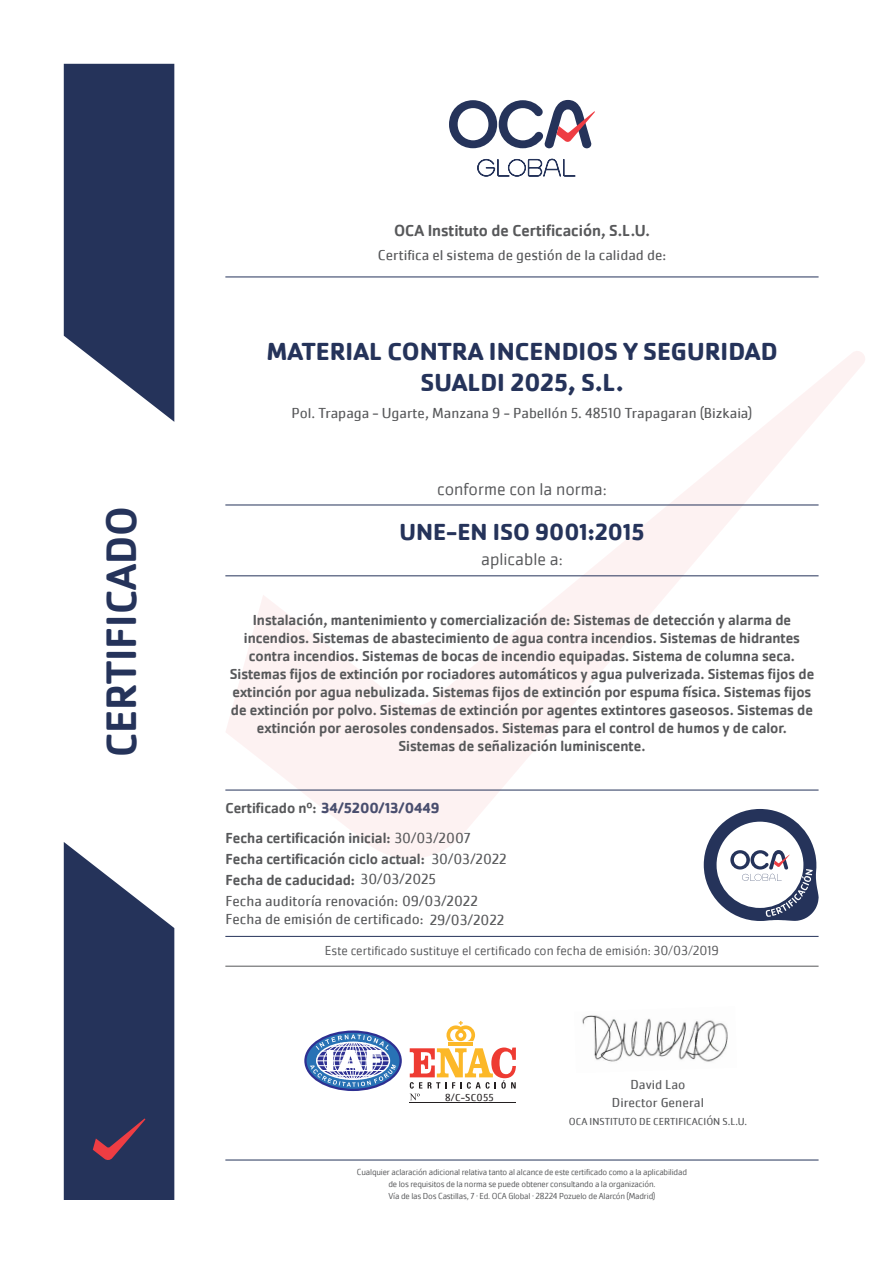
<style>
.page{position:relative;width:893px;height:1263px;background:#fff}
.page>*{position:absolute;margin:0;border:0;box-sizing:border-box;transform-origin:0 0}
.t1{font:500 43.95px "Cachet Pro";color:#25335a}
.t2{font:700 25.5px/30.6px "Cachet Pro";color:#25335a;text-align:center}
.t3{font:700 24px "Cachet Pro";color:#25335a}
.t4{font:300 18px "Cachet Pro";color:#57585a}
.t5{font:500 16.5px "Cachet Pro";color:#57585a}
.t6{font:500 15px/18px "Cachet Pro";color:#57585a;text-align:center}
.t7{font:15px "Cachet Pro";color:#57585a}
.t8{font:700 15px "Cachet Pro";color:#494e6e}
.t9{font:300 13.5px "Cachet Pro";color:#57585a}
.t10{font:13.5px "Cachet Pro";color:#57585a}
.t11{font:10.5px "Cachet Pro";color:#57585a}
.t12{font:10.5px "Cachet Pro";letter-spacing:.025em;color:#231f20}
.t13{font:300 9px "Cachet Pro";letter-spacing:-.02em;color:#57585a}
.s1{font-weight:500;color:#57585a}
.s2{font-weight:400}
</style>
<div class="page">
<svg style="left:225px;top:351px;width:640px;height:507px"></svg>
<svg style="left:64px;top:64px;width:110px;height:358px;background:#3f4b6d"></svg>
<svg style="left:449px;top:100px;width:146px;height:48px"></svg>
<svg style="left:477px;top:159px;width:99px;height:18px"></svg>
<svg style="left:64px;top:842px;width:110px;height:358px;background:#414b6d"></svg>
<hr style="left:225px;top:277px;width:594px;height:1px;background:#25335a">
<hr style="left:225px;top:575px;width:594px;height:1px;background:#25335a">
<hr style="left:225px;top:505px;width:594px;height:1px;background:#25335a">
<hr style="left:225px;top:1160px;width:594px;height:1px;background:#25335a">
<hr style="left:225px;top:790px;width:594px;height:1px;background:#25335a">
<hr style="left:225px;top:936px;width:594px;height:1px;background:#25335a">
<svg style="left:704px;top:809px;width:115px;height:112px"></svg>
<hr style="left:225px;top:966px;width:594px;height:1px;background:#57585a">
<hr style="left:449px;top:1042px;width:24px;height:4px;background:#fcb828">
<svg style="left:446px;top:1021px;width:29px;height:20px"></svg>
<hr style="left:410px;top:1102px;width:106px;height:1px;background:#231f20">
<svg style="left:410px;top:1047px;width:106px;height:53px"></svg>
<svg style="left:305px;top:1032px;width:96px;height:58px"></svg>
<div style="left:304px;top:1030px;width:98px;height:61px;border:2px solid #2e3092;border-radius:50%"></div>
<svg style="left:310px;top:1034px;width:86px;height:53px"></svg>
<img style="left:582px;top:1015px;width:146px;height:47px">
<p class="t1" style="left:96px;top:757px;width:253px;rotate:-90deg">CERTIFICADO</p>
<p class="t5" style="left:394px;top:221px;width:257px">OCA Instituto de Certificación, S.L.U.</p>
<p class="t7" style="left:378px;top:246px;width:290px">Certifica el sistema de gestión de la calidad de:</p>
<p class="t2" style="left:266px;top:336px;width:513px">MATERIAL CONTRA INCENDIOS Y SEGURIDAD<br>SUALDI 2025, S.L.</p>
<p class="t7" style="left:291px;top:404px;width:463px">Pol. Trapaga - Ugarte, Manzana 9 - Pabellón 5. 48510 Trapagaran (Bizkaia)</p>
<p class="t4" style="left:437px;top:479px;width:171px">conforme con la norma:</p>
<p class="t3" style="left:399px;top:517px;width:246px">UNE-EN ISO 9001:2015</p>
<p class="t4" style="left:481px;top:549px;width:83px">aplicable a:</p>
<p class="t6" style="left:230px;top:612px;width:586px">Instalación, mantenimiento y comercialización de: Sistemas de detección y alarma de incendios. Sistemas de abastecimiento de agua contra incendios. Sistemas de hidrantes contra incendios. Sistemas de bocas de incendio equipadas. Sistema de columna seca.<br>Sistemas fijos de extinción por rociadores automáticos y agua pulverizada. Sistemas fijos de extinción por agua nebulizada. Sistemas fijos de extinción por espuma física. Sistemas fijos de extinción por polvo. Sistemas de extinción por agentes extintores gaseosos. Sistemas de extinción por aerosoles condensados. Sistemas para el control de humos y de calor.</p>
<p class="t6" style="left:398px;top:738px;width:249px">Sistemas de señalización luminiscente.</p>
<p class="t8" style="left:225px;top:798px;width:216px"><span class="s1">Certificado nº:</span> 34/5200/13/0449</p>
<p class="t6" style="left:225px;top:829px;width:247px">Fecha certificación inicial: <span class="s2">30/03/2007</span></p>
<p class="t6" style="left:225px;top:850px;width:283px">Fecha certificación ciclo actual: <span class="s2">30/03/2022</span></p>
<p class="t6" style="left:225px;top:871px;width:212px">Fecha de caducidad: <span class="s2">30/03/2025</span></p>
<p class="t7" style="left:225px;top:892px;width:254px">Fecha auditoría renovación: 09/03/2022</p>
<p class="t7" style="left:225px;top:910px;width:280px">Fecha de emisión de certificado: 29/03/2022</p>
<p class="t9" style="left:325px;top:943px;width:396px">Este certificado sustituye el certificado con fecha de emisión: 30/03/2019</p>
<p class="t12" style="left:445px;top:1091px;width:50px">8/C-SC055</p>
<p class="t10" style="left:630px;top:1076px;width:56px">David Lao</p>
<p class="t11" style="left:569px;top:1115px;width:180px">OCA INSTITUTO DE CERTIFICACIÓN S.L.U.</p>
<p class="t10" style="left:612px;top:1094px;width:93px">Director General</p>
<p class="t13" style="left:357px;top:1166px;width:332px">Cualquier aclaración adicional relativa tanto al alcance de este certificado como a la aplicabilidad</p>
<p class="t13" style="left:388px;top:1178px;width:269px">de los requisitos de la norma se puede obtener consultando a la organización.</p>
<p class="t13" style="left:388px;top:1190px;width:268px">Vía de las Dos Castillas, 7 · Ed. OCA Global · 28224 Pozuelo de Alarcón (Madrid)</p>
</div>
